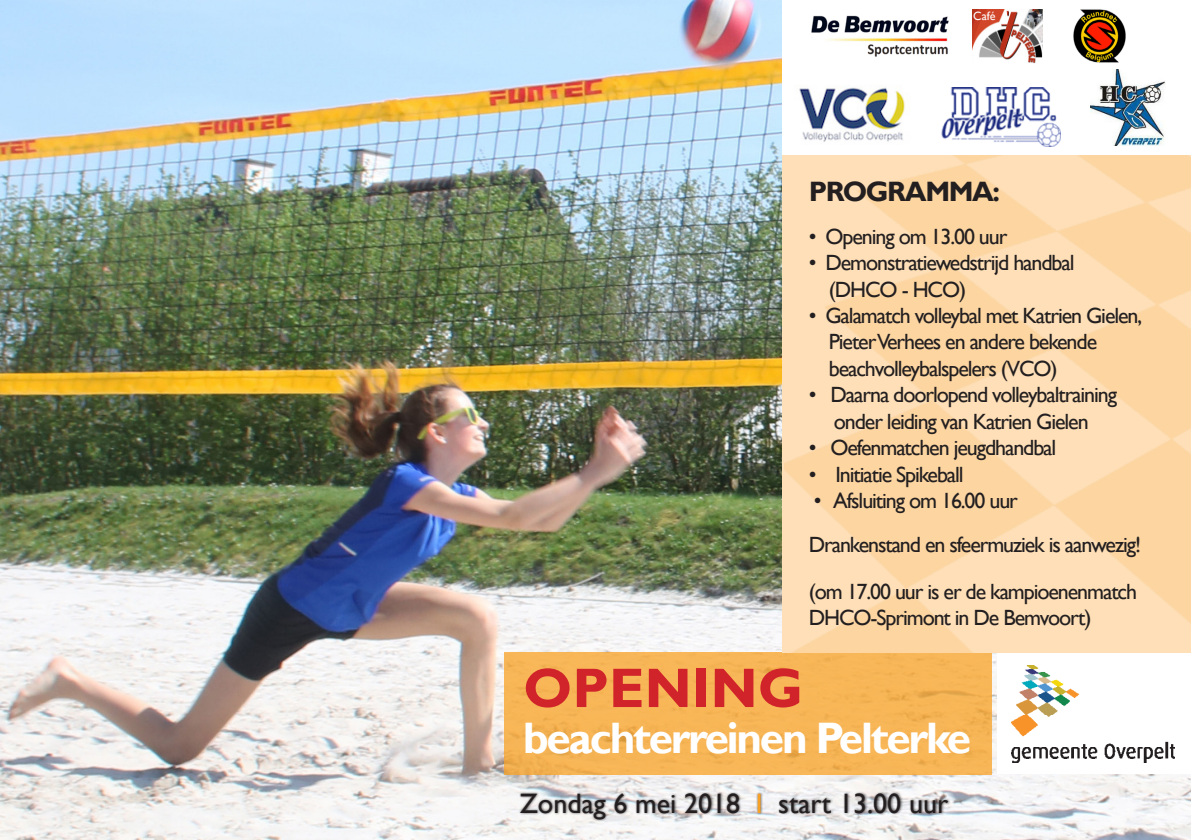
<style>
.page{position:relative;width:1191px;height:840px;background:#fff}
.page>*{position:absolute;margin:0;border:0;box-sizing:border-box;transform-origin:0 0}
.t1{font:700 56px "Gill Sans";color:#d1232a}
.t2{font:700 44px "Gill Sans";letter-spacing:-.05em;color:#fff}
.t3{font:28px "Gill Sans";color:#231f20}
.t4{font:700 28px "Gill Sans";letter-spacing:-.05em;color:#231f20}
.t5{font:22px/26.4px "Gill Sans";letter-spacing:-.05em;color:#231f20}
.t6{font:12px "Gill Sans";color:#fff}
.s1{color:#f9a224}
</style>
<div class="page">
<img style="left:0;top:0;width:1191px;height:839px">
<div style="left:505px;top:652px;width:487px;height:122px;background:#f7b657"></div>
<div style="left:997px;top:652px;width:194px;height:121px;background:#fff"></div>
<img style="left:1012px;top:665px;width:162px;height:96px">
<div style="left:519px;top:791px;width:432px;height:30px;background:#231f20;opacity:.75"></div>
<img style="left:785px;top:154px;width:406px;height:498px">
<div style="left:782px;top:0;width:409px;height:154px;background:#fff"></div>
<img style="left:811px;top:15px;width:138px;height:42px">
<img style="left:796px;top:85px;width:109px;height:57px">
<img style="left:941px;top:87px;width:119px;height:59px">
<img style="left:1090px;top:70px;width:75px;height:75px">
<img style="left:972px;top:9px;width:70px;height:54px">
<img style="left:1073px;top:9px;width:53px;height:53px">
<p class="t6" style="left:973px;top:9px;width:24px">Café</p>
<p class="t4" style="left:808px;top:175px;width:193px">PROGRAMMA:</p>
<p class="t5" style="left:808px;top:223px;width:200px">• Opening om 13.00 uur</p>
<p class="t5" style="left:829px;top:250px;width:247px;text-indent:-20px">• Demonstratiewedstrijd handbal (DHCO - HCO)</p>
<p class="t5" style="left:829px;top:302px;width:315px;text-indent:-20px">• Galamatch volleybal met Katrien Gielen,<br>Pieter Verhees en andere bekende beachvolleybalspelers (VCO)</p>
<p class="t5" style="left:808px;top:382px;width:310px;text-align:center">• Daarna doorlopend volleybaltraining onder leiding van Katrien Gielen</p>
<p class="t5" style="left:808px;top:434px;width:249px">• Oefenmatchen jeugdhandbal</p>
<p class="t5" style="left:808px;top:461px;width:156px">• Initiatie Spikeball</p>
<p class="t5" style="left:813px;top:487px;width:206px">• Afsluiting om 16.00 uur</p>
<p class="t5" style="left:808px;top:532px;width:334px">Drankenstand en sfeermuziek is aanwezig!</p>
<p class="t5" style="left:808px;top:578px;width:330px">(om 17.00 uur is er de kampioenenmatch<br>DHCO-Sprimont in De Bemvoort)</p>
<p class="t1" style="left:523px;top:654px;width:281px">OPENING</p>
<p class="t2" style="left:523px;top:711px;width:449px">beachterreinen Pelterke</p>
<p class="t3" style="left:520px;top:786px;width:430px">Zondag 6 mei 2018 <span class="s1">I</span> start 13.00 uur</p>
</div>
